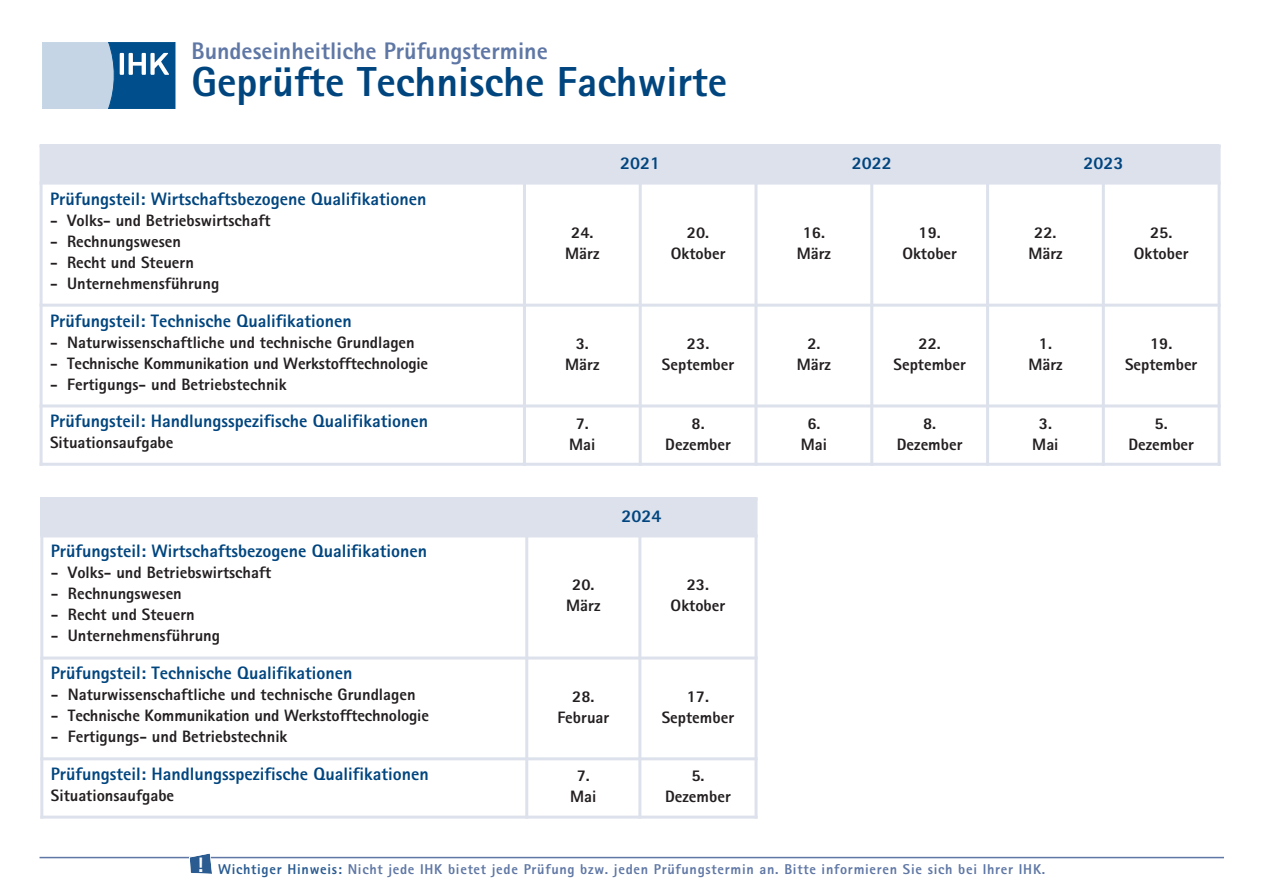
<style>
.page{position:relative;width:1263px;height:893px;background:#fff}
.page>*{position:absolute;margin:0;border:0;box-sizing:border-box;transform-origin:0 0}
.t1{font:800 42px "AT Rotis Sans Serif";color:#01457f}
.t2{font:800 24px "AT Rotis Sans Serif";color:#5f77a5}
.t3{font:800 18px "AT Rotis Sans Serif";color:#01457f}
.t4{font:800 16.5px/21px "AT Rotis Sans Serif";color:#231f20;text-align:center}
.t5{font:800 14.25px "AT Rotis Sans Serif";letter-spacing:.05em;color:#5f77a5}
.s1{color:#2a5b91}
</style>
<div class="page">
<svg style="left:42px;top:42px;width:133px;height:67px"></svg>
<div style="left:40px;top:145px;width:484px;height:38px;background:#dce1ec"></div>
<div style="left:524px;top:145px;width:232px;height:38px;background:#dce1ec"></div>
<div style="left:756px;top:145px;width:231px;height:38px;background:#dce1ec"></div>
<div style="left:987px;top:145px;width:232px;height:38px;background:#dce1ec"></div>
<hr style="left:40px;top:145px;width:3px;height:321px;background:#dce1ec">
<hr style="left:523px;top:145px;width:3px;height:321px;background:#dce1ec">
<hr style="left:639px;top:182px;width:3px;height:284px;background:#dce1ec">
<hr style="left:754px;top:145px;width:3px;height:321px;background:#dce1ec">
<hr style="left:870px;top:182px;width:3px;height:284px;background:#dce1ec">
<hr style="left:986px;top:145px;width:3px;height:321px;background:#dce1ec">
<hr style="left:1102px;top:182px;width:3px;height:284px;background:#dce1ec">
<hr style="left:1217px;top:145px;width:3px;height:321px;background:#dce1ec">
<hr style="left:40px;top:182px;width:1180px;height:3px;background:#dce1ec">
<hr style="left:40px;top:304px;width:1180px;height:3px;background:#dce1ec">
<hr style="left:40px;top:404px;width:1180px;height:3px;background:#dce1ec">
<hr style="left:40px;top:463px;width:1180px;height:3px;background:#dce1ec">
<hr style="left:40px;top:857px;width:1184px;height:1px;background:#5f77a5">
<svg style="left:189px;top:853px;width:24px;height:21px"></svg>
<div style="left:40px;top:497px;width:487px;height:39px;background:#dce1ec"></div>
<div style="left:527px;top:497px;width:229px;height:39px;background:#dce1ec"></div>
<hr style="left:40px;top:497px;width:3px;height:322px;background:#dce1ec">
<hr style="left:525px;top:497px;width:3px;height:322px;background:#dce1ec">
<hr style="left:638px;top:534px;width:3px;height:285px;background:#dce1ec">
<hr style="left:754px;top:497px;width:3px;height:322px;background:#dce1ec">
<hr style="left:40px;top:534px;width:717px;height:3px;background:#dce1ec">
<hr style="left:40px;top:656px;width:717px;height:3px;background:#dce1ec">
<hr style="left:40px;top:757px;width:717px;height:3px;background:#dce1ec">
<hr style="left:40px;top:816px;width:717px;height:3px;background:#dce1ec">
<h2 class="t2" style="left:191px;top:42px;width:358px">Bundeseinheitliche Prüfungstermine</h2>
<h1 class="t1" style="left:191px;top:67px;width:537px">Geprüfte Technische Fachwirte</h1>
<p class="t3" style="left:50px;top:192px;width:378px">Prüfungsteil: Wirtschaftsbezogene Qualifikationen</p>
<p class="t4" style="left:50px;top:211px;width:222px">- Volks- und Betriebswirtschaft</p>
<p class="t4" style="left:50px;top:232px;width:133px">- Rechnungswesen</p>
<p class="t4" style="left:50px;top:253px;width:145px">- Recht und Steuern</p>
<p class="t4" style="left:50px;top:274px;width:171px">- Unternehmensführung</p>
<p class="t3" style="left:50px;top:314px;width:303px">Prüfungsteil: Technische Qualifikationen</p>
<p class="t4" style="left:50px;top:333px;width:366px">- Naturwissenschaftliche und technische Grundlagen</p>
<p class="t4" style="left:50px;top:354px;width:380px">- Technische Kommunikation und Werkstofftechnologie</p>
<p class="t4" style="left:50px;top:375px;width:238px">- Fertigungs- und Betriebstechnik</p>
<p class="t3" style="left:50px;top:415px;width:379px">Prüfungsteil: Handlungsspezifische Qualifikationen</p>
<p class="t4" style="left:50px;top:434px;width:125px">Situationsaufgabe</p>
<p class="t3" style="left:51px;top:545px;width:378px">Prüfungsteil: Wirtschaftsbezogene Qualifikationen</p>
<p class="t4" style="left:51px;top:564px;width:222px">- Volks- und Betriebswirtschaft</p>
<p class="t4" style="left:51px;top:585px;width:133px">- Rechnungswesen</p>
<p class="t4" style="left:51px;top:606px;width:145px">- Recht und Steuern</p>
<p class="t4" style="left:51px;top:627px;width:171px">- Unternehmensführung</p>
<p class="t3" style="left:51px;top:667px;width:303px">Prüfungsteil: Technische Qualifikationen</p>
<p class="t4" style="left:51px;top:686px;width:366px">- Naturwissenschaftliche und technische Grundlagen</p>
<p class="t4" style="left:51px;top:707px;width:380px">- Technische Kommunikation und Werkstofftechnologie</p>
<p class="t4" style="left:51px;top:728px;width:238px">- Fertigungs- und Betriebstechnik</p>
<p class="t3" style="left:51px;top:768px;width:379px">Prüfungsteil: Handlungsspezifische Qualifikationen</p>
<p class="t4" style="left:51px;top:787px;width:125px">Situationsaufgabe</p>
<p class="t3" style="left:620px;top:156px;width:42px">2021</p>
<p class="t3" style="left:852px;top:156px;width:42px">2022</p>
<p class="t3" style="left:1083px;top:156px;width:42px">2023</p>
<p class="t4" style="left:565px;top:223px;width:36px">24.<br>März</p>
<p class="t4" style="left:671px;top:223px;width:56px">20.<br>Oktober</p>
<p class="t4" style="left:797px;top:223px;width:36px">16.<br>März</p>
<p class="t4" style="left:902px;top:223px;width:56px">19.<br>Oktober</p>
<p class="t4" style="left:1028px;top:223px;width:36px">22.<br>März</p>
<p class="t4" style="left:1134px;top:223px;width:56px">25.<br>Oktober</p>
<p class="t4" style="left:565px;top:335px;width:36px">3.<br>März</p>
<p class="t4" style="left:662px;top:335px;width:74px">23.<br>September</p>
<p class="t4" style="left:797px;top:335px;width:36px">2.<br>März</p>
<p class="t4" style="left:893px;top:335px;width:74px">22.<br>September</p>
<p class="t4" style="left:1028px;top:335px;width:36px">1.<br>März</p>
<p class="t4" style="left:1125px;top:335px;width:74px">19.<br>September</p>
<p class="t4" style="left:569px;top:414px;width:28px">7.<br>Mai</p>
<p class="t4" style="left:665px;top:414px;width:67px">8.<br>Dezember</p>
<p class="t4" style="left:801px;top:414px;width:28px">6.<br>Mai</p>
<p class="t4" style="left:897px;top:414px;width:67px">8.<br>Dezember</p>
<p class="t4" style="left:1032px;top:414px;width:28px">3.<br>Mai</p>
<p class="t4" style="left:1128px;top:414px;width:67px">5.<br>Dezember</p>
<p class="t3" style="left:621px;top:509px;width:42px">2024</p>
<p class="t4" style="left:566px;top:576px;width:36px">20.<br>März</p>
<p class="t4" style="left:671px;top:576px;width:56px">23.<br>Oktober</p>
<p class="t4" style="left:557px;top:687px;width:53px">28.<br>Februar</p>
<p class="t4" style="left:662px;top:687px;width:74px">17.<br>September</p>
<p class="t4" style="left:570px;top:767px;width:28px">7.<br>Mai</p>
<p class="t4" style="left:665px;top:767px;width:67px">5.<br>Dezember</p>
<p class="t5" style="left:197px;top:864px;width:850px"><sup>!</sup> <span class="s1">Wichtiger Hinweis:</span> Nicht jede IHK bietet jede Prüfung bzw. jeden Prüfungstermin an. Bitte informieren Sie sich bei Ihrer IHK.</p>
</div>
